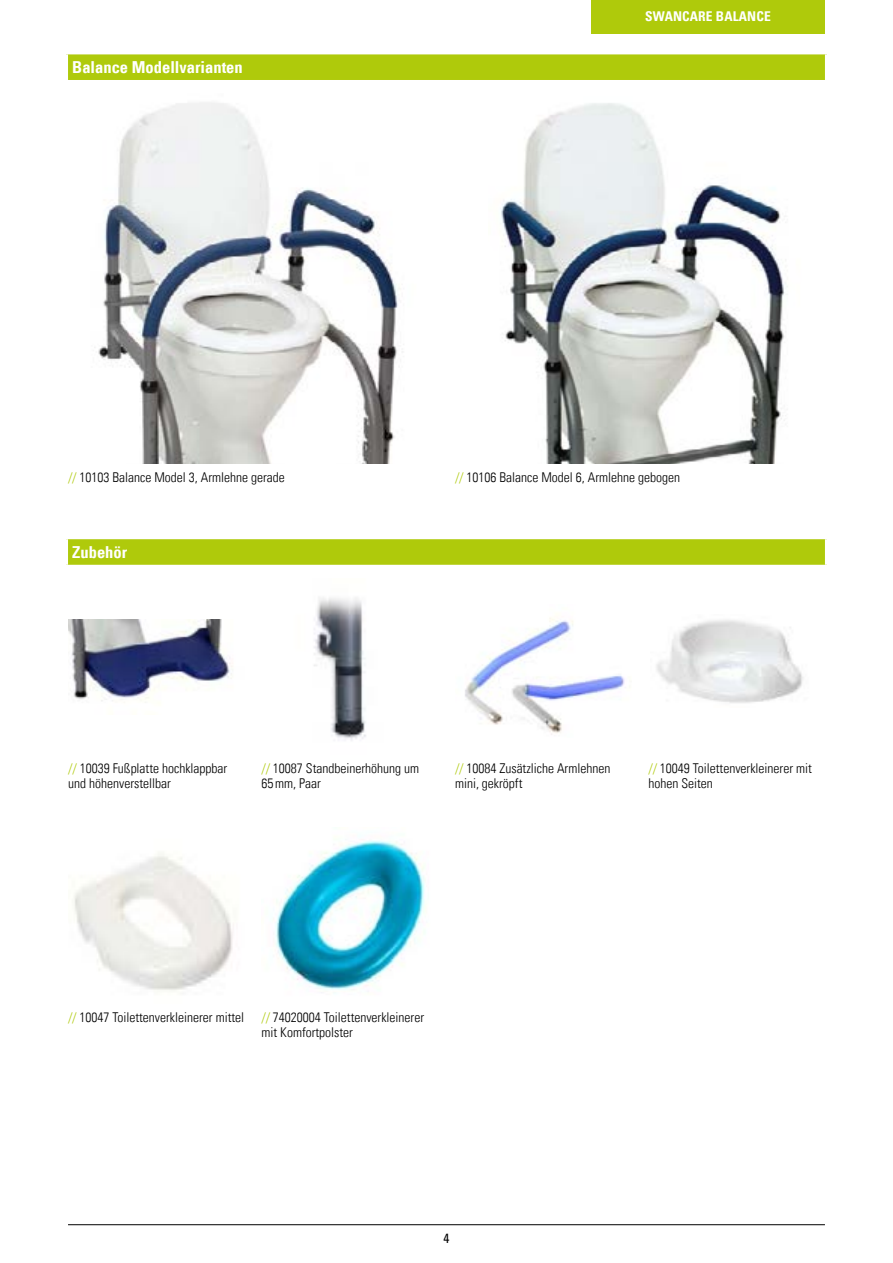
<style>
.page{position:relative;width:893px;height:1263px;background:#fff}
.page>*{position:absolute;margin:0;border:0;box-sizing:border-box;transform-origin:0 0}
.t1{font:16.5px "Univers Com 67 Bold Cond";color:#fff}
.t2{font:13.5px/15px "Univers Com 47 Light Cond";color:#000}
.t3{font:13.5px "Univers Com 67 Bold Cond";letter-spacing:.01em;color:#fff}
.t4{font:condensed 13.5px "Univers Com 57";color:#000}
.s1{color:#afca0b}
</style>
<div class="page">
<img style="left:68px;top:619px;width:165px;height:84px">
<img style="left:465px;top:618px;width:160px;height:117px">
<img style="left:656px;top:620px;width:148px;height:83px">
<img style="left:74px;top:853px;width:159px;height:138px">
<img style="left:275px;top:840px;width:151px;height:150px">
<img style="left:94px;top:102px;width:309px;height:361px">
<img style="left:501px;top:103px;width:287px;height:360px">
<img style="left:314px;top:598px;width:52px;height:143px">
<div style="left:66px;top:53px;width:761px;height:29px;background:#afca0b"></div>
<hr style="left:65px;top:51px;width:763px;height:3px;background:#fff">
<hr style="left:65px;top:54px;width:3px;height:26px;background:#fff">
<hr style="left:825px;top:54px;width:3px;height:26px;background:#fff">
<hr style="left:65px;top:80px;width:763px;height:3px;background:#fff">
<div style="left:66px;top:537px;width:761px;height:29px;background:#afca0b"></div>
<hr style="left:65px;top:536px;width:763px;height:3px;background:#fff">
<hr style="left:65px;top:539px;width:3px;height:26px;background:#fff">
<hr style="left:825px;top:539px;width:3px;height:26px;background:#fff">
<hr style="left:65px;top:565px;width:763px;height:3px;background:#fff">
<div style="left:591px;top:0;width:234px;height:34px;background:#afca0b"></div>
<hr style="left:68px;top:1224px;width:757px;height:1px;background:#000">
<p class="t1" style="left:72px;top:57px;width:172px">Balance Modellvarianten</p>
<p class="t3" style="left:645px;top:8px;width:127px">SWANCARE BALANCE</p>
<p class="t2" style="left:68px;top:469px;width:218px"><span class="s1">//</span> 10103 Balance Model 3, Armlehne gerade</p>
<p class="t2" style="left:455px;top:469px;width:227px"><span class="s1">//</span> 10106 Balance Model 6, Armlehne gebogen</p>
<p class="t1" style="left:72px;top:542px;width:56px">Zubehör</p>
<p class="t2" style="left:68px;top:761px;width:161px"><span class="s1">//</span> 10039 Fußplatte hochklappbar und höhenverstellbar</p>
<p class="t2" style="left:455px;top:761px;width:157px"><span class="s1">//</span> 10084 Zusätzliche Armlehnen mini, gekröpft</p>
<p class="t2" style="left:648px;top:761px;width:165px"><span class="s1">//</span> 10049 Toilettenverkleinerer mit hohen Seiten</p>
<p class="t2" style="left:261px;top:761px;width:159px"><span class="s1">//</span> 10087 Standbeinerhöhung um<br>65mm, Paar</p>
<p class="t2" style="left:68px;top:1009px;width:178px"><span class="s1">//</span> 10047 Toilettenverkleinerer mittel</p>
<p class="t2" style="left:262px;top:1009px;width:164px"><span class="s1">//</span> 74020004 Toilettenverkleinerer mit Komfortpolster</p>
<p class="t4" style="left:443px;top:1229px;width:7px">4</p>
</div>
